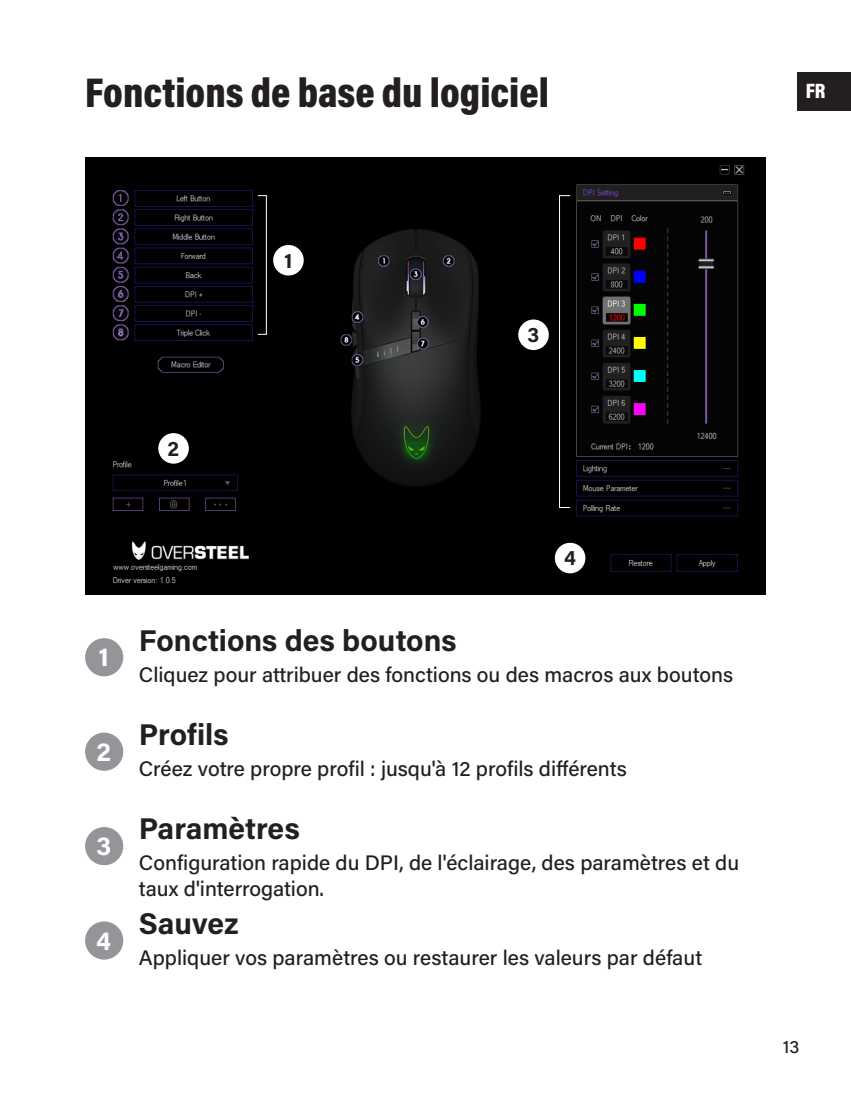
<style>
.page{position:relative;width:851px;height:1106px;background:#fff}
.page>*{position:absolute;margin:0;border:0;box-sizing:border-box;transform-origin:0 0}
.t1{font:900 42px "Acumin Pro Cond";color:#231f20}
.t2{font:700 30px "Acumin Pro";color:#231f20}
.t3{font:700 26.4px "Acumin Pro";color:#fff}
.t4{font:500 21px/25.2px "Acumin Pro";color:#231f20}
.t5{font:700 21px "Acumin Pro";color:#231f20}
.t6{font:900 21px "Acumin Pro Cond";color:#fff}
.t7{font:500 18px "Acumin Pro";color:#231f20}
</style>
<div class="page">
<div style="left:797px;top:72px;width:53px;height:38px;background:#231f20"></div>
<img style="left:85px;top:157px;width:680px;height:438px">
<div style="left:273px;top:245px;width:31px;height:30px;background:#fff;border-radius:50%"></div>
<div style="left:158px;top:433px;width:31px;height:30px;background:#fff;border-radius:50%"></div>
<div style="left:518px;top:319px;width:30px;height:31px;background:#fff;border-radius:50%"></div>
<div style="left:554px;top:543px;width:31px;height:30px;background:#fff;border-radius:50%"></div>
<div style="left:257px;top:195px;width:10px;height:140px;border:1px solid #fff"></div>
<div style="left:559px;top:195px;width:11px;height:313px;border:1px solid #fff"></div>
<div style="left:85px;top:638px;width:38px;height:38px;background:#939598;border-radius:50%"></div>
<div style="left:85px;top:732px;width:38px;height:38px;background:#939598;border-radius:50%"></div>
<div style="left:85px;top:827px;width:38px;height:38px;background:#939598;border-radius:50%"></div>
<div style="left:85px;top:921px;width:38px;height:38px;background:#939598;border-radius:50%"></div>
<p class="t1" style="left:85px;top:66px;width:465px">Fonctions de base du logiciel</p>
<p class="t6" style="left:805px;top:77px;width:21px">FR</p>
<p class="t5" style="left:284px;top:245px;width:10px">1</p>
<p class="t5" style="left:527px;top:320px;width:13px">3</p>
<p class="t5" style="left:168px;top:433px;width:13px">2</p>
<p class="t3" style="left:98px;top:638px;width:12px">1</p>
<p class="t3" style="left:96px;top:733px;width:16px">2</p>
<p class="t3" style="left:96px;top:827px;width:16px">3</p>
<p class="t3" style="left:96px;top:921px;width:16px">4</p>
<p class="t2" style="left:139px;top:619px;width:319px">Fonctions des boutons</p>
<p class="t5" style="left:564px;top:543px;width:13px">4</p>
<p class="t4" style="left:139px;top:661px;width:595px">Cliquez pour attribuer des fonctions ou des macros aux boutons</p>
<p class="t2" style="left:139px;top:713px;width:91px">Profils</p>
<p class="t4" style="left:139px;top:755px;width:489px">Créez votre propre profil : jusqu'à 12 profils différents</p>
<p class="t2" style="left:139px;top:808px;width:162px">Paramètres</p>
<p class="t4" style="left:139px;top:849px;width:601px">Configuration rapide du DPI, de l'éclairage, des paramètres et du taux d'interrogation.</p>
<p class="t2" style="left:139px;top:902px;width:101px">Sauvez</p>
<p class="t4" style="left:139px;top:944px;width:564px">Appliquer vos paramètres ou restaurer les valeurs par défaut</p>
<p class="t7" style="left:782px;top:1034px;width:18px">13</p>
</div>
